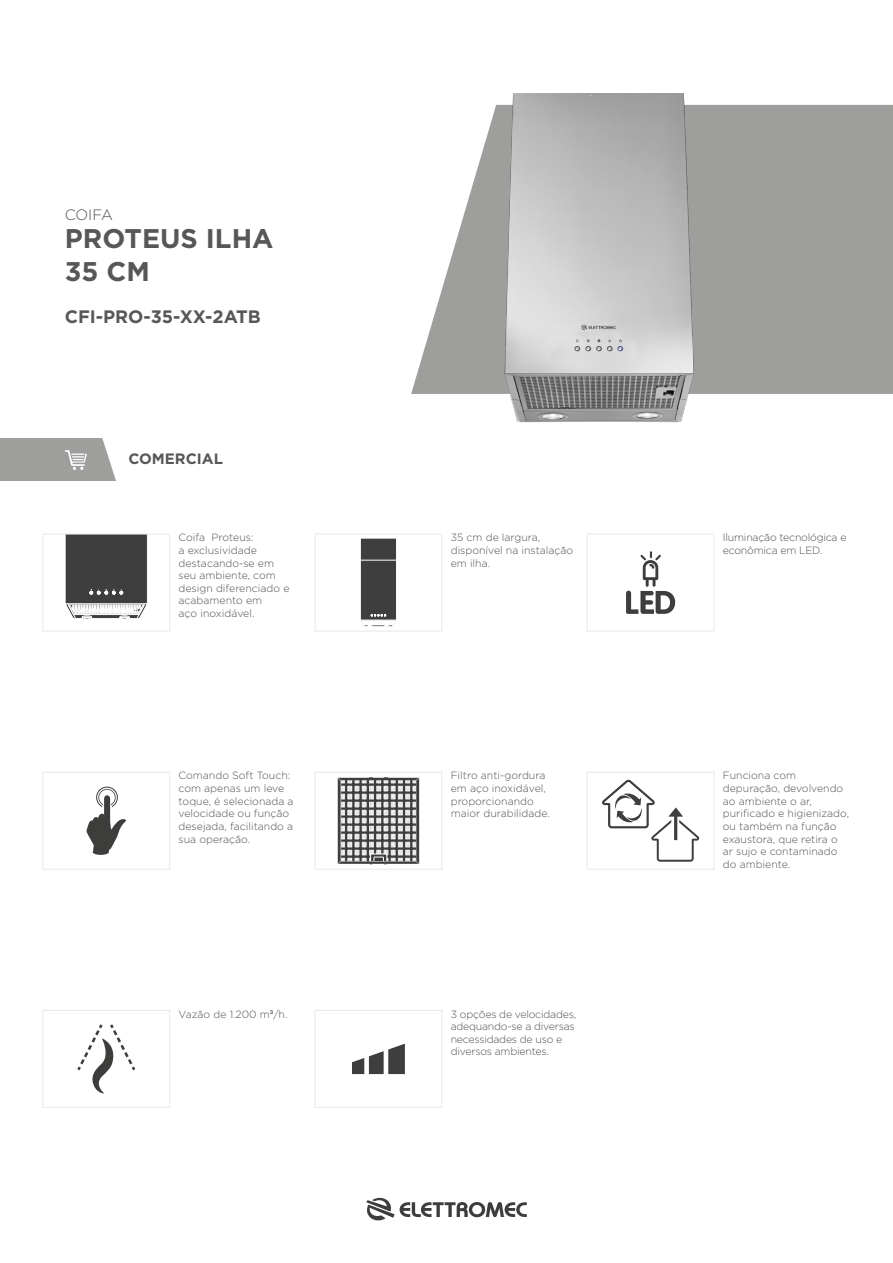
<style>
.page{position:relative;width:893px;height:1263px;background:#fff}
.page>*{position:absolute;margin:0;border:0;box-sizing:border-box;transform-origin:0 0}
.t1{font:700 27px "Gotham";color:#575757}
.t2{font:700 18px "Gotham";color:#575757}
.t3{font:700 15px "Gotham";color:#575757}
.t4{font:300 15px "Gotham";letter-spacing:-.01em;color:#4f5153}
.texto_icone{font:300 10.5px/12.6px "Gotham";color:#4f5153}
.texto_icone-2{font:300 10.5px/12.6px "Gotham";letter-spacing:-.02em;color:#4f5153}
.s1{font-family:"Arial";font-weight:400}
</style>
<div class="page">
<svg style="left:411px;top:105px;width:482px;height:289px;fill:#9e9e9c"></svg>
<svg style="left:0;top:438px;width:116px;height:43px;background:#a6a6a4"></svg>
<svg style="left:366px;top:1197px;width:161px;height:24px"></svg>
<svg style="left:87px;top:787px;width:39px;height:68px"></svg>
<div style="left:43px;top:772px;width:127px;height:98px;border:1px solid #e8e9e7"></div>
<svg style="left:77px;top:1024px;width:58px;height:70px"></svg>
<div style="left:43px;top:1010px;width:127px;height:98px;border:1px solid #e8e9e7"></div>
<svg style="left:352px;top:1044px;width:53px;height:30px"></svg>
<div style="left:315px;top:1010px;width:127px;height:98px;border:1px solid #e8e9e7"></div>
<svg style="left:626px;top:551px;width:49px;height:63px"></svg>
<div style="left:587px;top:534px;width:127px;height:97px;border:1px solid #e8e9e7"></div>
<div style="left:360px;top:538px;width:37px;height:82px;background:#3e3e3f;border:1px solid #fff"></div>
<svg style="left:360px;top:614px;width:37px;height:13px"></svg>
<div style="left:360px;top:538px;width:37px;height:22px;background:#3e3e3f;border:1px solid #fff"></div>
<div style="left:315px;top:534px;width:127px;height:97px;border:1px solid #e8e9e7"></div>
<svg style="left:602px;top:780px;width:97px;height:82px"></svg>
<div style="left:587px;top:772px;width:127px;height:98px;border:1px solid #e8e9e7"></div>
<svg style="left:338px;top:777px;width:81px;height:88px;background:#8b8b8b"></svg>
<div style="left:315px;top:772px;width:127px;height:98px;border:1px solid #e8e9e7"></div>
<svg style="left:65px;top:536px;width:83px;height:84px;background:#626263"></svg>
<div style="left:43px;top:534px;width:127px;height:97px;border:1px solid #e8e9e7"></div>
<img style="left:479px;top:94px;width:215px;height:329px">
<p class="t4" style="left:65px;top:207px;width:50px">COIFA</p>
<p class="t1" style="left:65px;top:223px;width:210px">PROTEUS ILHA</p>
<p class="t1" style="left:65px;top:256px;width:87px">35 CM</p>
<p class="t2" style="left:65px;top:306px;width:198px">CFI-PRO-35-XX-2ATB</p>
<h3 class="t3" style="left:128px;top:450px;width:96px">COMERCIAL</h3>
<p class="texto_icone" style="left:179px;top:531px;width:112px">Coifa Proteus:<br>a exclusividade destacando-se em seu ambiente, com design diferenciado e acabamento em<br>aço inoxidável.</p>
<p class="texto_icone" style="left:451px;top:531px;width:124px">35 cm de largura, disponível na instalação em ilha.</p>
<p class="texto_icone" style="left:179px;top:769px;width:117px">Comando Soft Touch: com apenas um leve toque, é selecionada a velocidade ou função desejada, facilitando a sua operação.</p>
<p class="texto_icone" style="left:179px;top:1007px;width:110px">Vazão de 1.200 m<span class="s1">³</span>/h.</p>
<p class="texto_icone" style="left:451px;top:769px;width:101px">Filtro anti-gordura em aço inoxidável, proporcionando maior durabilidade.</p>
<p class="texto_icone-2" style="left:451px;top:1007px;width:127px">3 opções de velocidades, adequando-se a diversas necessidades de uso e diversos ambientes.</p>
<p class="texto_icone-2" style="left:723px;top:531px;width:125px">Iluminação tecnológica e econômica em LED.</p>
<p class="texto_icone" style="left:723px;top:769px;width:128px">Funciona com depuração, devolvendo ao ambiente o ar, purificado e higienizado, ou também na função exaustora, que retira o ar sujo e contaminado do ambiente.</p>
</div>
